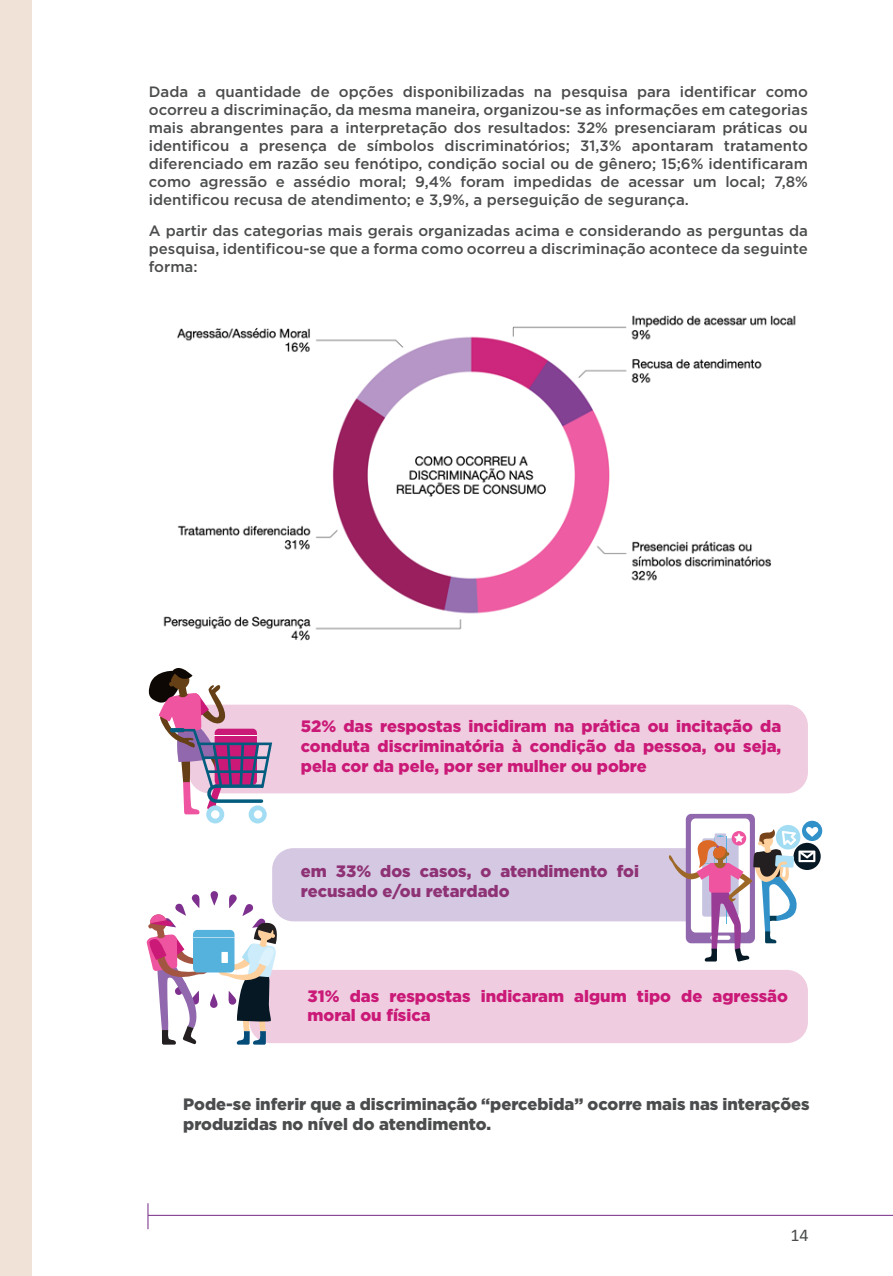
<style>
.page{position:relative;width:893px;height:1276px;background:#fff}
.page>*{position:absolute;margin:0;border:0;box-sizing:border-box;transform-origin:0 0}
.t1{font:18px "Calibri";color:#4b4c4d}
.t2{font:900 16.5px/19.8px "Gotham";color:#ca1977;text-align:justify}
.t3{font:900 16.5px/19.8px "Gotham";color:#4b4c4d}
.t4{font:900 16.5px/19.8px "Gotham";color:#8e3275}
.t5{font:500 15px/18px "Gotham";color:#4b4c4d;text-align:justify}
</style>
<div class="page">
<hr style="left:148px;top:1214px;width:745px;height:2px;background:#834192">
<hr style="left:147px;top:1203px;width:2px;height:26px;background:#834192">
<div style="left:0;top:0;width:32px;height:1276px;background:#f0e2d7"></div>
<div style="left:189px;top:704px;width:619px;height:89px;background:#efcce0;border-radius:21px"></div>
<div style="left:249px;top:970px;width:559px;height:73px;background:#efcce0;border-radius:21px"></div>
<div style="left:272px;top:848px;width:439px;height:73px;background:#d5c8e2;border-radius:21px"></div>
<img style="left:163px;top:315px;width:633px;height:326px">
<div style="left:206px;top:805px;width:18px;height:18px;background:#a3ddf4;border-radius:50%"></div>
<div style="left:249px;top:805px;width:18px;height:18px;background:#a3ddf4;border-radius:50%"></div>
<div style="left:211px;top:810px;width:8px;height:8px;background:#fff;border-radius:50%"></div>
<div style="left:254px;top:810px;width:8px;height:8px;background:#fff;border-radius:50%"></div>
<svg style="left:148px;top:668px;width:124px;height:146px"></svg>
<hr style="left:202px;top:756px;width:65px;height:3px;background:#015c7e">
<hr style="left:207px;top:770px;width:58px;height:3px;background:#015c7e">
<hr style="left:215px;top:735px;width:42px;height:1px;background:#fff">
<div style="left:802px;top:821px;width:20px;height:20px;background:#3291c9;border-radius:50%"></div>
<svg style="left:793px;top:843px;width:28px;height:27px"></svg>
<div style="left:686px;top:814px;width:69px;height:129px;background:#9168ad;border-radius:5px"></div>
<div style="left:691px;top:818px;width:59px;height:114px;background:#fff;border-radius:5px"></div>
<svg style="left:668px;top:826px;width:151px;height:135px"></svg>
<div style="left:210px;top:891px;width:8px;height:14px;background:#7e308e;border-radius:4px"></div>
<svg style="left:146px;top:894px;width:131px;height:151px"></svg>
<hr style="left:193px;top:937px;width:41px;height:1px;background:#fff">
<div style="left:221px;top:952px;width:7px;height:11px;background:#fff"></div>
<p class="t5" style="left:149px;top:83px;width:661px">Dada a quantidade de opções disponibilizadas na pesquisa para identificar como ocorreu a discriminação, da mesma maneira, organizou-se as informações em categorias mais abrangentes para a interpretação dos resultados: 32% presenciaram práticas ou identificou a presença de símbolos discriminatórios; 31,3% apontaram tratamento diferenciado em razão seu fenótipo, condição social ou de gênero; 15;6% identificaram como agressão e assédio moral; 9,4% foram impedidas de acessar um local; 7,8% identificou recusa de atendimento; e 3,9%, a perseguição de segurança.</p>
<p class="t5" style="left:149px;top:221px;width:661px">A partir das categorias mais gerais organizadas acima e considerando as perguntas da pesquisa, identificou-se que a forma como ocorreu a discriminação acontece da seguinte forma:</p>
<p class="t2" style="left:301px;top:716px;width:482px">52% das respostas incidiram na prática ou incitação da conduta discriminatória à condição da pessoa, ou seja, pela cor da pele, por ser mulher ou pobre</p>
<p class="t4" style="left:301px;top:861px;width:340px">em 33% dos casos, o atendimento foi recusado e/ou retardado</p>
<p class="t2" style="left:308px;top:985px;width:482px">31% das respostas indicaram algum tipo de agressão moral ou física</p>
<p class="t3" style="left:183px;top:1094px;width:628px">Pode-se inferir que a discriminação “percebida” ocorre mais nas interações produzidas no nível do atendimento.</p>
<p class="t1" style="left:790px;top:1222px;width:20px">14</p>
</div>
